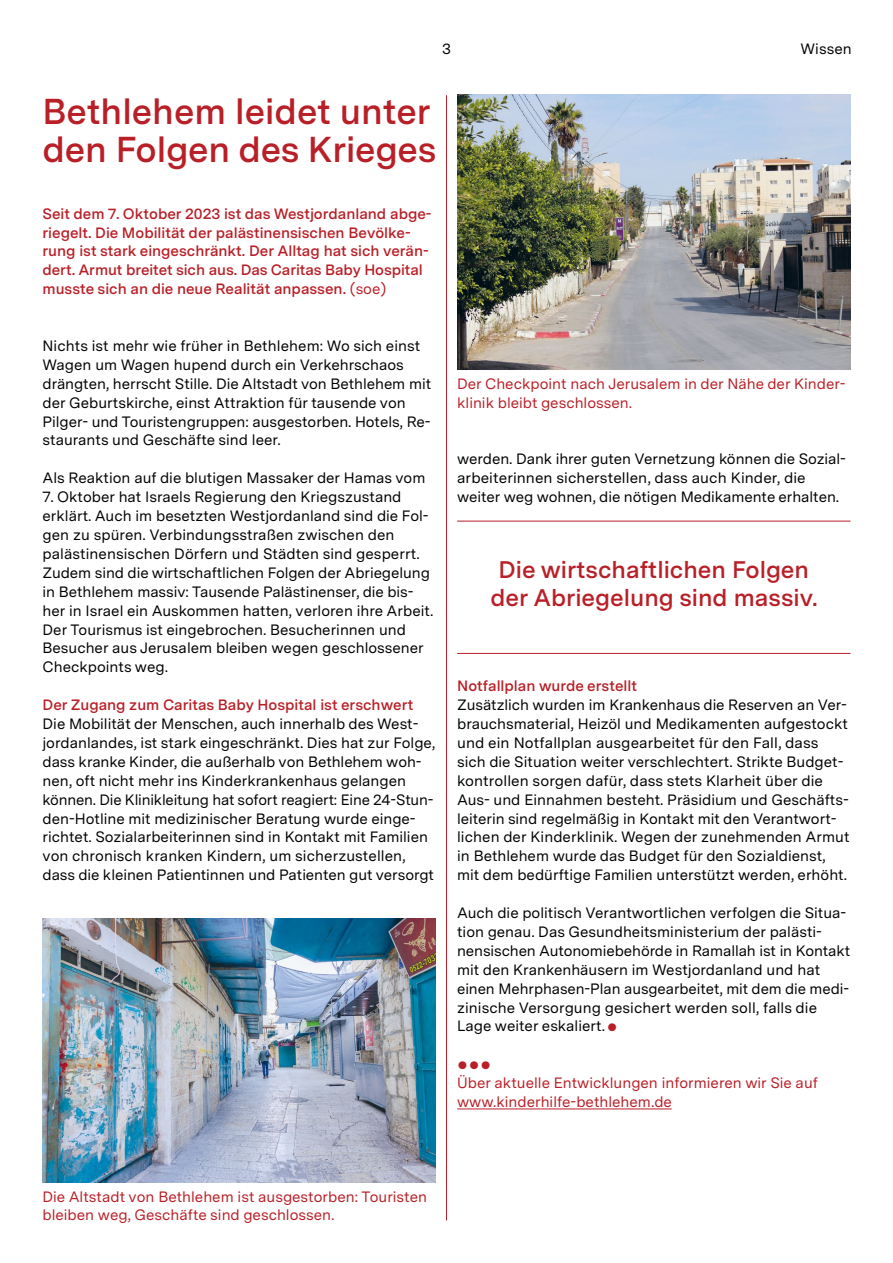
<style>
.page{position:relative;width:893px;height:1263px;background:#fff}
.page>*{position:absolute;margin:0;border:0;box-sizing:border-box;transform-origin:0 0}
.t1{font:600 36px/37.8px "Messina Sans";color:#b91f27}
.t2{font:600 24px/28.3px "Messina Sans";color:#b91f27;text-align:center}
.t3{font:15px/18.9px "Messina Sans";color:#000}
.t4{font:600 15px/18.9px "Messina Sans";color:#b91f27}
.t5{font:15px/18.9px "Messina Sans";color:#b91f27}
.s1{font-weight:400}
.s2{font-family:"Ki Hi Button";color:#b91f27}
</style>
<div class="page">
<hr style="left:446px;top:95px;width:1px;height:1125px;background:#b91f27">
<hr style="left:457px;top:1108px;width:215px;height:1px;background:#b91f27">
<img style="left:457px;top:95px;width:393px;height:275px">
<img style="left:43px;top:918px;width:393px;height:265px">
<hr style="left:457px;top:521px;width:393px;height:1px;background:#b91f27">
<hr style="left:457px;top:653px;width:393px;height:1px;background:#b91f27">
<p class="t3" style="left:442px;top:39px;width:10px">3</p>
<p class="t3" style="left:801px;top:39px;width:53px">Wissen</p>
<h1 class="t1" style="left:43px;top:92px;width:395px">Bethlehem leidet unter den Folgen des Krieges</h1>
<p class="t4" style="left:43px;top:204px;width:391px">Seit dem 7. Oktober 2023 ist das Westjordanland abge&shy;riegelt. Die Mobilität der palästinensischen Bevölke&shy;rung ist stark eingeschränkt. Der Alltag hat sich verän&shy;dert. Armut breitet sich aus. Das Caritas Baby Hospital musste sich an die neue Realität anpassen. <span class="s1">(soe)</span></p>
<p class="t3" style="left:43px;top:336px;width:390px">Nichts ist mehr wie früher in Bethlehem: Wo sich einst Wagen um Wagen hupend durch ein Verkehrschaos drängten, herrscht Stille. Die Altstadt von Bethlehem mit der Geburtskirche, einst Attraktion für tausende von Pilger- und Touristengruppen: ausgestorben. Hotels, Re&shy;staurants und Geschäfte sind leer.</p>
<p class="t3" style="left:43px;top:468px;width:384px">Als Reaktion auf die blutigen Massaker der Hamas vom</p>
<p class="t3" style="left:43px;top:487px;width:392px">7. Oktober hat Israels Regierung den Kriegszustand erklärt. Auch im besetzten Westjordanland sind die Fol&shy;gen zu spüren. Verbindungsstraßen zwischen den palästinensischen Dörfern und Städten sind gesperrt.<br>Zudem sind die wirtschaftlichen Folgen der Abriegelung in Bethlehem massiv: Tausende Palästinenser, die bis&shy;her in Israel ein Auskommen hatten, verloren ihre Arbeit.<br>Der Tourismus ist eingebrochen. Besucherinnen und Besucher aus Jerusalem bleiben wegen geschlossener Checkpoints weg.</p>
<p class="t4" style="left:43px;top:695px;width:372px">Der Zugang zum Caritas Baby Hospital ist erschwert</p>
<p class="t3" style="left:43px;top:714px;width:395px">Die Mobilität der Menschen, auch innerhalb des West&shy;jordanlandes, ist stark eingeschränkt. Dies hat zur Folge, dass kranke Kinder, die außerhalb von Bethlehem woh&shy;nen, oft nicht mehr ins Kinderkrankenhaus gelangen können. Die Klinikleitung hat sofort reagiert: Eine 24-Stun&shy;den-Hotline mit medizinischer Beratung wurde einge&shy;richtet. Sozialarbeiterinnen sind in Kontakt mit Familien von chronisch kranken Kindern, um sicherzustellen, dass die kleinen Patientinnen und Patienten gut versorgt</p>
<p class="t5" style="left:457px;top:374px;width:390px">Der Checkpoint nach Jerusalem in der Nähe der Kinder&shy;klinik bleibt geschlossen.</p>
<p class="t3" style="left:457px;top:450px;width:390px">werden. Dank ihrer guten Vernetzung können die Sozial&shy;arbeiterinnen sicherstellen, dass auch Kinder, die weiter weg wohnen, die nötigen Medikamente erhalten.</p>
<h2 class="t2" style="left:490px;top:555px;width:329px">Die wirtschaftlichen Folgen der Abriegelung sind massiv.</h2>
<p class="t4" style="left:457px;top:676px;width:181px">Notfallplan wurde erstellt</p>
<p class="t3" style="left:457px;top:695px;width:394px">Zusätzlich wurden im Krankenhaus die Reserven an Ver&shy;brauchsmaterial, Heizöl und Medikamenten aufgestockt und ein Notfallplan ausgearbeitet für den Fall, dass sich die Situation weiter verschlechtert. Strikte Budget&shy;kontrollen sorgen dafür, dass stets Klarheit über die Aus- und Einnahmen besteht. Präsidium und Geschäfts&shy;leiterin sind regelmäßig in Kontakt mit den Verantwort&shy;lichen der Kinderklinik. Wegen der zunehmenden Armut in Bethlehem wurde das Budget für den Sozialdienst, mit dem bedürftige Familien unterstützt werden, erhöht.</p>
<p class="t3" style="left:457px;top:903px;width:395px">Auch die politisch Verantwortlichen verfolgen die Situa&shy;tion genau. Das Gesundheitsministerium der palästi&shy;nensischen Autonomiebehörde in Ramallah ist in Kontakt mit den Krankenhäusern im Westjordanland und hat einen Mehrphasen-Plan ausgearbeitet, mit dem die medi&shy;zinische Versorgung gesichert werden soll, falls die Lage weiter eskaliert.<span class="s2">•</span></p>
<p class="t5" style="left:457px;top:1073px;width:362px">Über aktuelle Entwicklungen informieren wir Sie auf www.kinderhilfe-bethlehem.de</p>
<p class="t5" style="left:43px;top:1187px;width:386px">Die Altstadt von Bethlehem ist ausgestorben: Touristen bleiben weg, Geschäfte sind geschlossen.</p>
</div>
